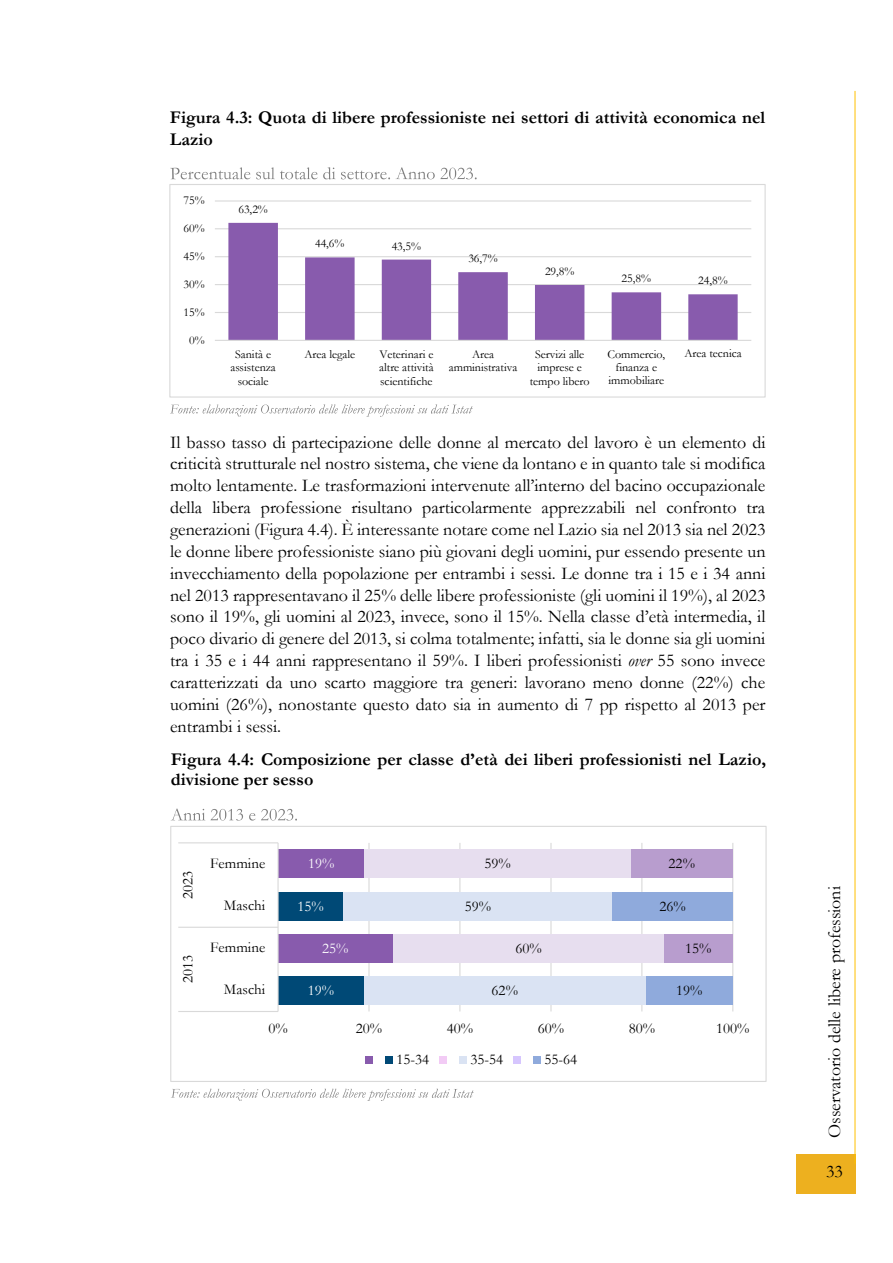
<style>
.page{position:relative;width:893px;height:1263px;background:#fff}
.page>*{position:absolute;margin:0;border:0;box-sizing:border-box;transform-origin:0 0}
.t1{font:18px/21.9px "Garamond";color:#000;text-align:justify}
.t2{font:700 18px/21.8px "Garamond";color:#000}
.t3{font:15px "Garamond";color:#000}
.t4{font:15px "Garamond";color:#fff}
.t5{font:12px/13.5px "Garamond";letter-spacing:-.005em;color:#000;text-align:center}
.s1{font-style:italic}
</style>
<div class="page">
<div style="left:797px;top:1154px;width:59px;height:40px;background:#edb01f"></div>
<hr style="left:855px;top:91px;width:1px;height:1073px;background:#ffc000">
<svg style="left:170px;top:167px;width:307px;height:12px"></svg>
<svg style="left:170px;top:404px;width:303px;height:13px"></svg>
<hr style="left:215px;top:312px;width:536px;height:1px;background:#d9d9d9">
<hr style="left:215px;top:284px;width:536px;height:1px;background:#d9d9d9">
<hr style="left:215px;top:256px;width:536px;height:1px;background:#d9d9d9">
<hr style="left:215px;top:228px;width:536px;height:1px;background:#d9d9d9">
<hr style="left:215px;top:200px;width:536px;height:2px;background:#d9d9d9">
<svg style="left:228px;top:223px;width:510px;height:117px"></svg>
<hr style="left:215px;top:340px;width:536px;height:1px;background:#d9d9d9">
<div style="left:169px;top:184px;width:597px;height:214px;border:1px solid #d9d9d9"></div>
<svg style="left:172px;top:808px;width:125px;height:12px"></svg>
<svg style="left:171px;top:1089px;width:303px;height:12px"></svg>
<hr style="left:368px;top:843px;width:2px;height:168px;background:#d9d9d9">
<hr style="left:459px;top:843px;width:1px;height:168px;background:#d9d9d9">
<hr style="left:550px;top:843px;width:2px;height:168px;background:#d9d9d9">
<hr style="left:641px;top:843px;width:1px;height:168px;background:#d9d9d9">
<hr style="left:732px;top:843px;width:1px;height:168px;background:#d9d9d9">
<div style="left:278px;top:976px;width:86px;height:28px;background:#004976"></div>
<div style="left:278px;top:934px;width:115px;height:28px;background:#885bad"></div>
<div style="left:278px;top:892px;width:65px;height:28px;background:#004976"></div>
<div style="left:278px;top:850px;width:87px;height:28px;background:#885bad"></div>
<div style="left:364px;top:976px;width:282px;height:28px;background:#dae3f3"></div>
<div style="left:393px;top:934px;width:271px;height:28px;background:#e7deef"></div>
<div style="left:343px;top:892px;width:270px;height:28px;background:#dae3f3"></div>
<div style="left:365px;top:850px;width:266px;height:28px;background:#e7deef"></div>
<div style="left:646px;top:976px;width:87px;height:28px;background:#8faadc"></div>
<div style="left:664px;top:934px;width:69px;height:28px;background:#b89dce"></div>
<div style="left:613px;top:892px;width:120px;height:28px;background:#8faadc"></div>
<div style="left:631px;top:850px;width:102px;height:28px;background:#b89dce"></div>
<hr style="left:277px;top:843px;width:2px;height:168px;background:#d9d9d9">
<hr style="left:209px;top:1011px;width:69px;height:1px;background:#d9d9d9">
<hr style="left:209px;top:927px;width:69px;height:1px;background:#d9d9d9">
<hr style="left:209px;top:842px;width:69px;height:1px;background:#d9d9d9">
<hr style="left:178px;top:1011px;width:31px;height:1px;background:#d9d9d9">
<hr style="left:178px;top:927px;width:31px;height:1px;background:#d9d9d9">
<hr style="left:178px;top:842px;width:31px;height:1px;background:#d9d9d9">
<div style="left:365px;top:1056px;width:8px;height:7px;background:#885bad"></div>
<div style="left:386px;top:1056px;width:7px;height:7px;background:#004976"></div>
<div style="left:439px;top:1056px;width:8px;height:7px;background:#f2cbf5"></div>
<div style="left:460px;top:1056px;width:7px;height:7px;background:#dae3f3"></div>
<div style="left:513px;top:1056px;width:8px;height:7px;background:#d6c6fe"></div>
<div style="left:534px;top:1056px;width:7px;height:7px;background:#8faadc"></div>
<div style="left:170px;top:826px;width:597px;height:256px;border:1px solid #d9d9d9"></div>
<p class="t2" style="left:170px;top:107px;width:597px">Figura 4.3: Quota di libere professioniste nei settori di attività economica nel<br>Lazio</p>
<p class="t5" style="left:184px;top:193px;width:23px">75%</p>
<p class="t5" style="left:184px;top:221px;width:23px">60%</p>
<p class="t5" style="left:184px;top:249px;width:23px">45%</p>
<p class="t5" style="left:184px;top:277px;width:23px">30%</p>
<p class="t5" style="left:184px;top:305px;width:23px">15%</p>
<p class="t5" style="left:189px;top:333px;width:17px">0%</p>
<p class="t5" style="left:238px;top:202px;width:31px">63,2%</p>
<p class="t5" style="left:315px;top:237px;width:31px">44,6%</p>
<p class="t5" style="left:392px;top:239px;width:31px">43,5%</p>
<p class="t5" style="left:468px;top:251px;width:31px">36,7%</p>
<p class="t5" style="left:545px;top:264px;width:31px">29,8%</p>
<p class="t5" style="left:622px;top:271px;width:31px">25,8%</p>
<p class="t5" style="left:698px;top:273px;width:31px">24,8%</p>
<p class="t5" style="left:230px;top:347px;width:47px">Sanità e assistenza sociale</p>
<p class="t5" style="left:304px;top:347px;width:52px">Area legale</p>
<p class="t5" style="left:379px;top:347px;width:56px;text-align:justify">Veterinari e altre attività scientifiche</p>
<p class="t5" style="left:449px;top:347px;width:70px">Area amministrativa</p>
<p class="t5" style="left:530px;top:347px;width:61px">Servizi alle imprese e tempo libero</p>
<p class="t5" style="left:607px;top:347px;width:59px">Commercio, finanza e immobiliare</p>
<p class="t5" style="left:684px;top:347px;width:59px">Area tecnica</p>
<p class="t1" style="left:170px;top:430px;width:597px">Il basso tasso di partecipazione delle donne al mercato del lavoro è un elemento di criticità strutturale nel nostro sistema, che viene da lontano e in quanto tale si modifica molto lentamente. Le trasformazioni intervenute all’interno del bacino occupazionale della libera professione risultano particolarmente apprezzabili nel confronto tra generazioni (Figura 4.4). È interessante notare come nel Lazio sia nel 2013 sia nel 2023 le donne libere professioniste siano più giovani degli uomini, pur essendo presente un invecchiamento della popolazione per entrambi i sessi. Le donne tra i 15 e i 34 anni nel 2013 rappresentavano il 25% delle libere professioniste (gli uomini il 19%), al 2023 sono il 19%, gli uomini al 2023, invece, sono il 15%. Nella classe d’età intermedia, il poco divario di genere del 2013, si colma totalmente; infatti, sia le donne sia gli uomini tra i 35 e i 44 anni rappresentano il 59%. I liberi professionisti <span class="s1">over</span> 55 sono invece caratterizzati da uno scarto maggiore tra generi: lavorano meno donne (22%) che uomini (26%), nonostante questo dato sia in aumento di 7 pp rispetto al 2013 per entrambi i sessi.</p>
<p class="t2" style="left:171px;top:749px;width:597px;line-height:20.4px">Figura 4.4: Composizione per classe d’età dei liberi professionisti nel Lazio, divisione per sesso</p>
<p class="t3" style="left:178px;top:899px;width:30px;rotate:-90deg">2023</p>
<p class="t3" style="left:178px;top:983px;width:30px;rotate:-90deg">2013</p>
<p class="t3" style="left:210px;top:853px;width:57px">Femmine</p>
<p class="t4" style="left:308px;top:854px;width:28px">19%</p>
<p class="t3" style="left:484px;top:854px;width:28px">59%</p>
<p class="t3" style="left:669px;top:854px;width:28px">22%</p>
<p class="t3" style="left:224px;top:895px;width:43px">Maschi</p>
<p class="t4" style="left:297px;top:896px;width:28px">15%</p>
<p class="t3" style="left:465px;top:896px;width:28px">59%</p>
<p class="t3" style="left:659px;top:896px;width:28px">26%</p>
<p class="t3" style="left:210px;top:937px;width:57px">Femmine</p>
<p class="t4" style="left:322px;top:938px;width:28px">25%</p>
<p class="t3" style="left:515px;top:938px;width:28px">60%</p>
<p class="t3" style="left:685px;top:938px;width:28px">15%</p>
<p class="t3" style="left:224px;top:980px;width:43px">Maschi</p>
<p class="t4" style="left:308px;top:980px;width:28px">19%</p>
<p class="t3" style="left:492px;top:980px;width:28px">62%</p>
<p class="t3" style="left:676px;top:980px;width:28px">19%</p>
<p class="t3" style="left:268px;top:1018px;width:21px">0%</p>
<p class="t3" style="left:356px;top:1018px;width:28px">20%</p>
<p class="t3" style="left:447px;top:1018px;width:28px">40%</p>
<p class="t3" style="left:538px;top:1018px;width:28px">60%</p>
<p class="t3" style="left:629px;top:1018px;width:28px">80%</p>
<p class="t3" style="left:716px;top:1018px;width:35px">100%</p>
<p class="t3" style="left:396px;top:1049px;width:34px">15-34</p>
<p class="t3" style="left:470px;top:1049px;width:34px">35-54</p>
<p class="t3" style="left:544px;top:1049px;width:34px">55-64</p>
<p class="t1" style="left:823px;top:1138px;width:253px;rotate:-90deg">Osservatorio delle libere professioni</p>
<p class="t1" style="left:826px;top:1160px;width:18px">33</p>
</div>
